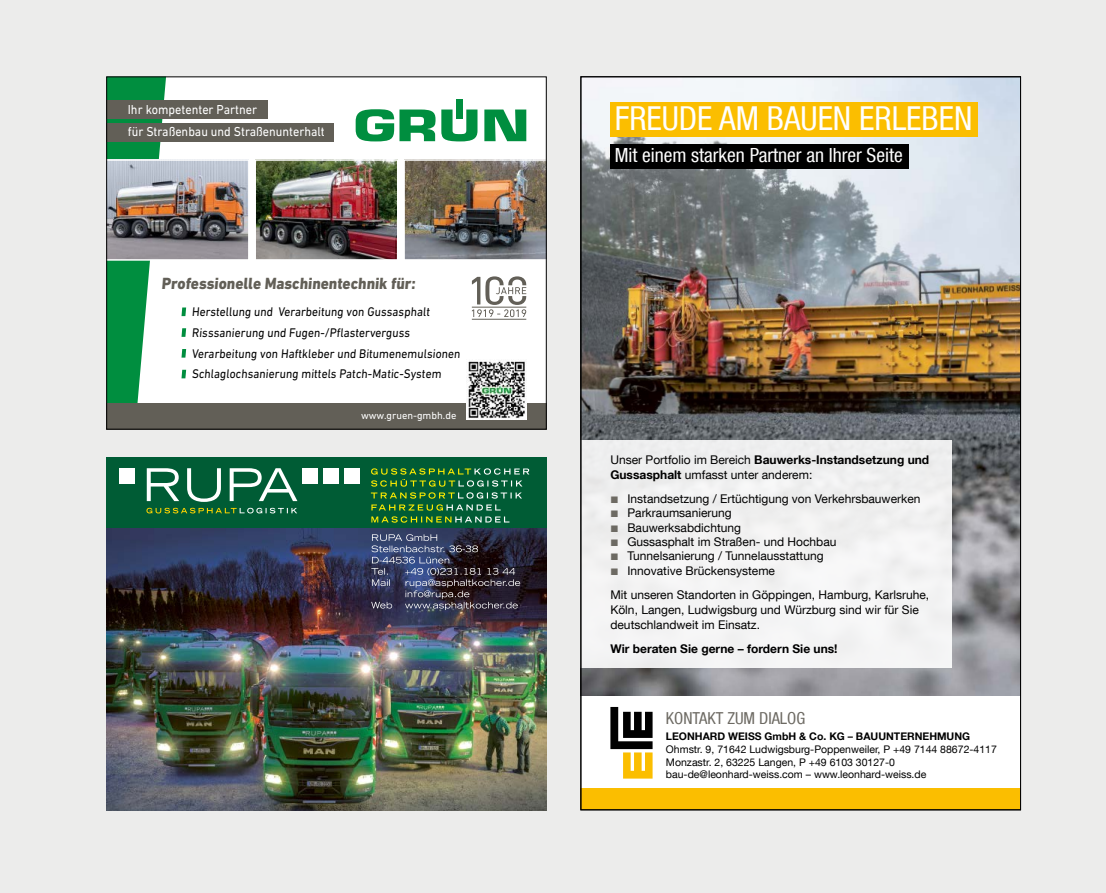
<style>
.page{position:relative;width:1106px;height:893px;background:#ececeb}
.page>*{position:absolute;margin:0;border:0;box-sizing:border-box;transform-origin:0 0}
.t1{font:condensed 33px "Helvetica Neue LT Com";color:#fff}
.t2{font:condensed 19.5px "Helvetica Neue LT Com";color:#fff}
.t3{font:800 16.5px "DIN Next LT Pro";color:#625f57;scale:.92 1}
.t4{font:condensed 16.5px "Helvetica Neue LT Com";color:#6d6a63}
.t5{font:13.2px/22.8px "DIN Next LT Pro";color:#fff;scale:.93 1}
.t6{font:12.75px/20.7px "DIN Next LT Pro";color:#000;scale:.92 1}
.t7{font:12px/14.5px "Helvetica Neue LT Com";color:#000}
.t8{font:700 12px "Helvetica Neue LT Com";color:#000}
.t9{font:10.5px/12.6px "Helvetica Neue LT Com";color:#000}
.t10{font:700 10.5px "Helvetica Neue LT Com";color:#000}
.t11{font:10.5px "DIN Next LT Pro";color:#fff}
.s1{font-weight:700}
</style>
<div class="page">
<div style="left:581px;top:77px;width:439px;height:733px;background:#fff"></div>
<img style="left:582px;top:79px;width:436px;height:617px">
<div style="left:580px;top:789px;width:440px;height:21px;background:#fbbe00"></div>
<svg style="left:610px;top:707px;width:42px;height:72px"></svg>
<div style="left:610px;top:102px;width:368px;height:34px;background:#fbbe00"></div>
<div style="left:610px;top:144px;width:298px;height:24px;background:#000"></div>
<div style="left:580px;top:441px;width:371px;height:227px;background:#f2f2f2"></div>
<div style="left:107px;top:77px;width:439px;height:352px;background:#fff"></div>
<svg style="left:356px;top:109px;width:79px;height:32px"></svg>
<svg style="left:441px;top:110px;width:36px;height:31px"></svg>
<svg style="left:484px;top:110px;width:42px;height:31px"></svg>
<div style="left:456px;top:100px;width:7px;height:19px;background:#008e3f"></div>
<div style="left:106px;top:100px;width:162px;height:19px;background:#625f57"></div>
<div style="left:106px;top:123px;width:228px;height:18px;background:#625f57"></div>
<div style="left:106px;top:403px;width:440px;height:26px;background:#625f57"></div>
<img style="left:467px;top:361px;width:59px;height:58px">
<svg style="left:108px;top:79px;width:141px;height:324px"></svg>
<img style="left:257px;top:162px;width:138px;height:96px">
<div style="left:254px;top:159px;width:144px;height:102px;border:2px solid #fff"></div>
<img style="left:404px;top:159px;width:140px;height:101px">
<svg style="left:472px;top:276px;width:54px;height:41px"></svg>
<hr style="left:472px;top:307px;width:54px;height:1px;background:#625f57">
<hr style="left:472px;top:319px;width:54px;height:1px;background:#625f57">
<div style="left:106px;top:457px;width:440px;height:353px;background:#005c35"></div>
<img style="left:106px;top:528px;width:440px;height:282px">
<svg style="left:147px;top:468px;width:150px;height:34px"></svg>
<div style="left:119px;top:468px;width:16px;height:16px;background:#fff"></div>
<div style="left:302px;top:468px;width:15px;height:16px;background:#fff"></div>
<div style="left:323px;top:468px;width:16px;height:16px;background:#fff"></div>
<div style="left:344px;top:468px;width:16px;height:16px;background:#fff"></div>
<svg style="left:146px;top:508px;width:151px;height:5px"></svg>
<svg style="left:371px;top:468px;width:158px;height:55px"></svg>
<img style="left:371px;top:534px;width:149px;height:76px">
<p class="t5" style="left:128px;top:97px;width:213px">Ihr kompetenter Partner<br>für Straßenbau und Straßenunterhalt</p>
<h3 class="t3" style="left:162px;top:273px;width:279px">Professionelle Maschinentechnik für:</h3>
<p class="t6" style="left:192px;top:301px;width:295px">Herstellung und Verarbeitung von Gussasphalt Risssanierung und Fugen-/Pflasterverguss Verarbeitung von Haftkleber und Bitumenemulsionen Schlaglochsanierung mittels Patch-Matic-System</p>
<p class="t11" style="left:361px;top:410px;width:97px">www.gruen-gmbh.de</p>
<h1 class="t1" style="left:614px;top:99px;width:359px">FREUDE AM BAUEN ERLEBEN</h1>
<h2 class="t2" style="left:614px;top:144px;width:289px">Mit einem starken Partner an Ihrer Seite</h2>
<p class="t7" style="left:610px;top:452px;width:320px;line-height:15px">Unser Portfolio im Bereich <span class="s1">Bauwerks-Instandsetzung und<br>Gussasphalt</span> umfasst unter anderem:</p>
<p class="t7" style="left:627px;top:491px;width:294px">Instandsetzung / Ertüchtigung von Verkehrsbauwerken Parkraumsanierung<br>Bauwerksabdichtung<br>Gussasphalt im Straßen- und Hochbau Tunnelsanierung / Tunnelausstattung<br>Innovative Brückensysteme</p>
<p class="t7" style="left:610px;top:587px;width:320px;line-height:15px">Mit unseren Standorten in Göppingen, Hamburg, Karlsruhe,<br>Köln, Langen, Ludwigsburg und Würzburg sind wir für Sie deutschlandweit im Einsatz.</p>
<p class="t8" style="left:610px;top:642px;width:229px">Wir beraten Sie gerne – fordern Sie uns!</p>
<h3 class="t4" style="left:666px;top:708px;width:141px">KONTAKT ZUM DIALOG</h3>
<p class="t10" style="left:666px;top:730px;width:306px">LEONHARD WEISS GmbH &amp; Co. KG – BAUUNTERNEHMUNG</p>
<p class="t9" style="left:666px;top:743px;width:332px">Ohmstr. 9, 71642 Ludwigsburg-Poppenweiler, P +49 7144 88672-4117<br>Monzastr. 2, 63225 Langen, P +49 6103 30127-0 bau-de@leonhard-weiss.com – www.leonhard-weiss.de</p>
</div>
